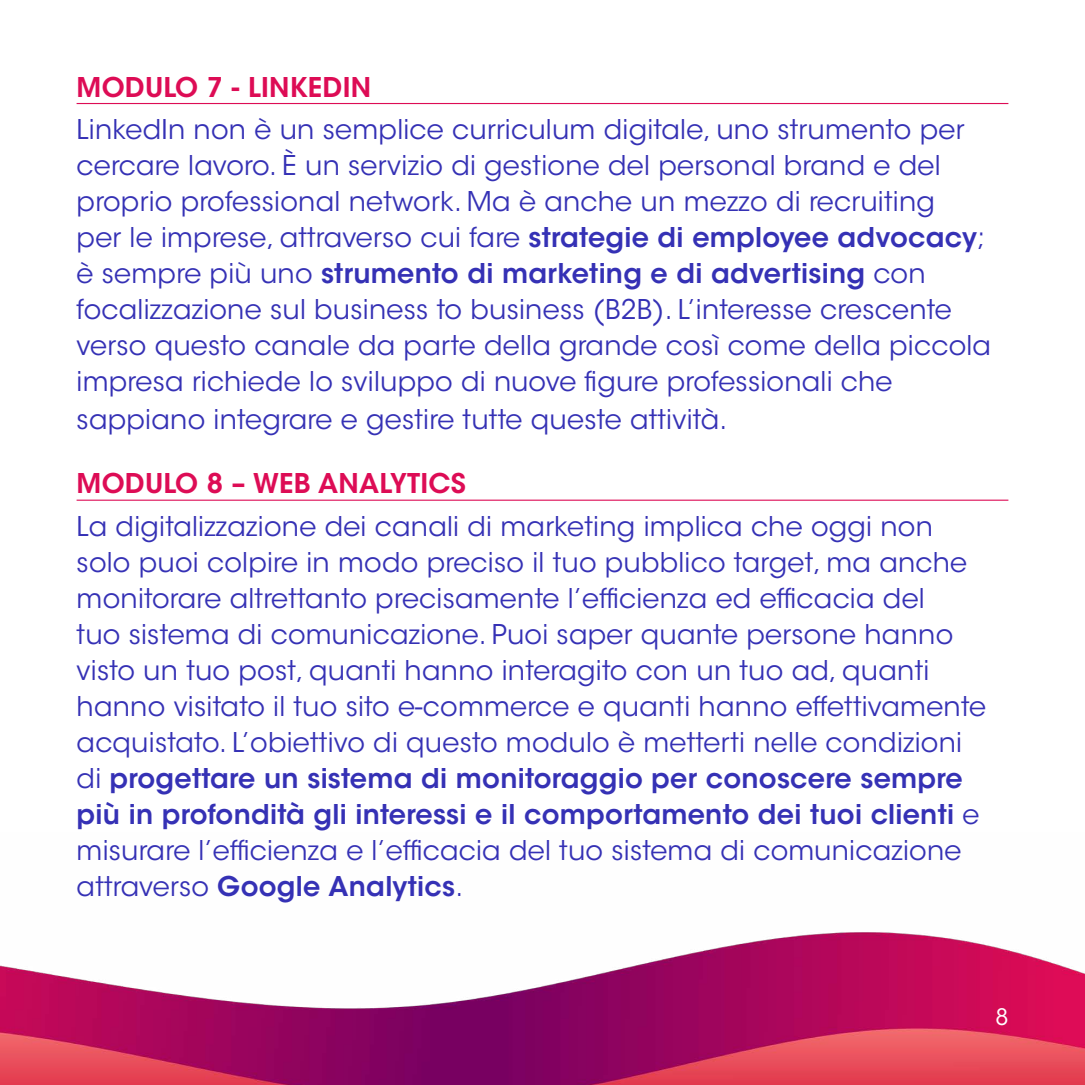
<style>
.page{position:relative;width:1085px;height:1085px;background:#fff}
.page>*{position:absolute;margin:0;border:0;box-sizing:border-box;transform-origin:0 0}
.t1{font:27px/36px "ITC Avant Garde Std";letter-spacing:.01em;color:#3531b5}
.t2{font:600 27px "ITC Avant Garde Std";letter-spacing:.01em;color:#dd0c55}
.t3{font:22.5px "ITC Avant Garde Std";color:#fff}
.s1{font-weight:600}
</style>
<div class="page">
<img style="left:0;top:932px;width:1084px;height:152px">
<hr style="left:77px;top:103px;width:931px;height:1px;background:#dd0c55">
<hr style="left:77px;top:499px;width:931px;height:1px;background:#dd0c55">
<p class="t2" style="left:77px;top:70px;width:296px">MODULO 7 - LINKEDIN</p>
<p class="t1" style="left:77px;top:111px;width:915px">LinkedIn non è un semplice curriculum digitale, uno strumento per cercare lavoro. È un servizio di gestione del personal brand e del proprio professional network. Ma è anche un mezzo di recruiting<br>per le imprese, attraverso cui fare <span class="s1">strategie di employee advocacy</span>; è sempre più uno <span class="s1">strumento di marketing e di advertising</span> con focalizzazione sul business to business (B2B). L’interesse crescente verso questo canale da parte della grande così come della piccola impresa richiede lo sviluppo di nuove figure professionali che sappiano integrare e gestire tutte queste attività.</p>
<p class="t2" style="left:77px;top:466px;width:391px">MODULO 8 – WEB ANALYTICS</p>
<p class="t1" style="left:77px;top:508px;width:910px">La digitalizzazione dei canali di marketing implica che oggi non solo puoi colpire in modo preciso il tuo pubblico target, ma anche monitorare altrettanto precisamente l’efficienza ed efficacia del<br>tuo sistema di comunicazione. Puoi saper quante persone hanno visto un tuo post, quanti hanno interagito con un tuo ad, quanti hanno visitato il tuo sito e-commerce e quanti hanno effettivamente acquistato. L’obiettivo di questo modulo è metterti nelle condizioni di <span class="s1">progettare un sistema di monitoraggio per conoscere sempre più in profondità gli interessi e il comportamento dei tuoi clienti</span> e misurare l’efficienza e l’efficacia del tuo sistema di comunicazione attraverso <span class="s1">Google Analytics</span>.</p>
<p class="t3" style="left:995px;top:1003px;width:14px">8</p>
</div>
